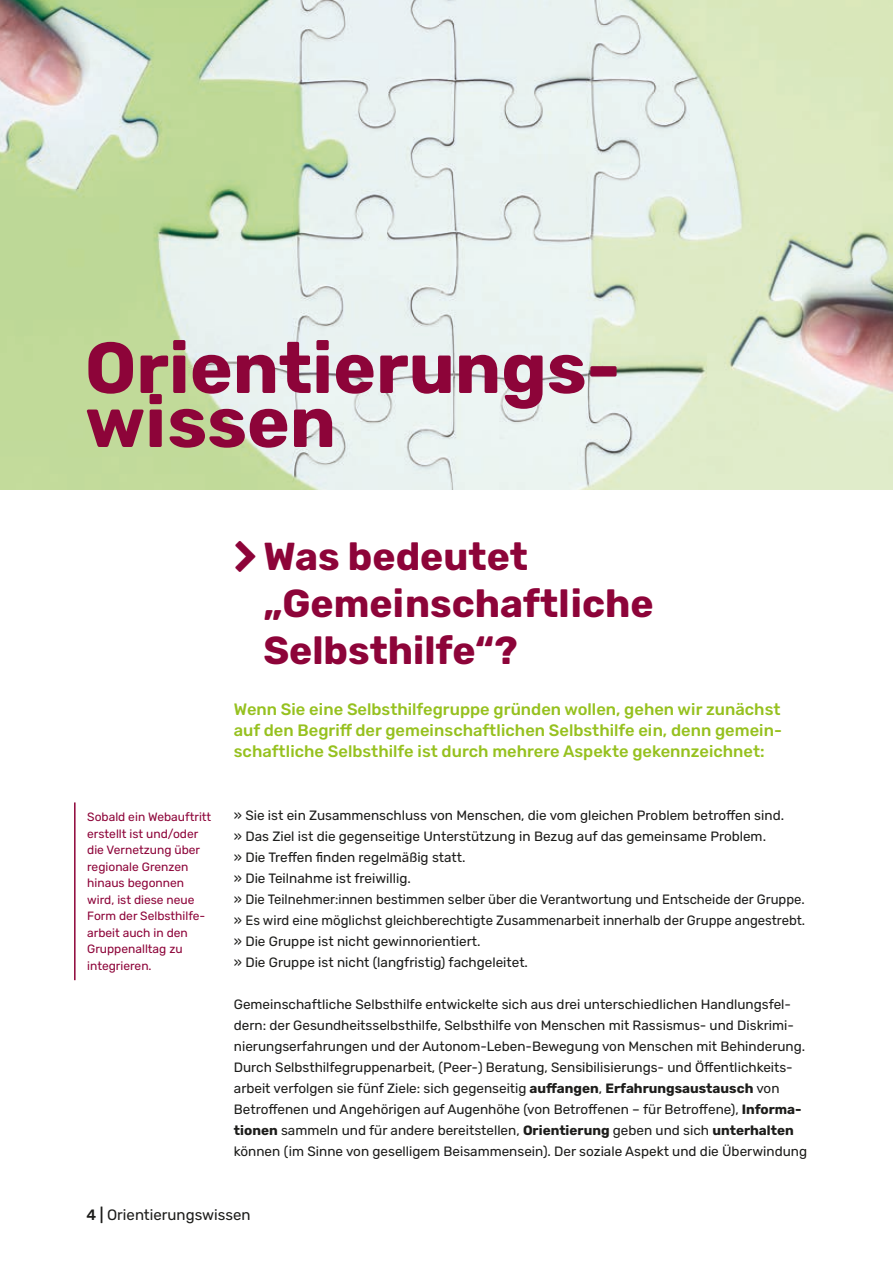
<style>
.page{position:relative;width:893px;height:1263px;background:#fff}
.page>*{position:absolute;margin:0;border:0;box-sizing:border-box;transform-origin:0 0}
.t1{font:700 72px/54px "Rubik";color:#8d0439}
.t2{font:700 39px/46.8px "Rubik";color:#8d0439}
.t3{font:500 16.5px/21px "Rubik";color:#96c11f;text-align:justify}
.t4{font:15px "Rubik";color:#1d1d1b}
.t5{font:13.5px/21px "Rubik";color:#1d1d1b}
.t6{font:12px/16.5px "Rubik";color:#8d0439}
.s1{font-weight:700}
.s2{font-weight:500}
</style>
<div class="page">
<img style="left:0;top:0;width:893px;height:489px">
<hr style="left:74px;top:802px;width:2px;height:178px;background:#8d0439">
<h1 class="t1" style="left:85px;top:343px;width:537px">Orientierungs&shy;wissen</h1>
<p class="t6" style="left:87px;top:809px;width:126px">Sobald ein Webauftritt erstellt ist und/oder die Vernetzung über regionale Grenzen hinaus begonnen wird, ist diese neue<br>Form der Selbsthilfe&shy;arbeit auch in den<br>Gruppenalltag zu integrieren.</p>
<h2 class="t2" style="left:263px;top:534px;width:392px">Was bedeutet „Gemeinschaftliche<br>Selbsthilfe“?</h2>
<p class="t3" style="left:234px;top:699px;width:550px">Wenn Sie eine Selbsthilfegruppe gründen wollen, gehen wir zunächst auf den Begriff der gemeinschaftlichen Selbsthilfe ein, denn gemein&shy;schaftliche Selbsthilfe ist durch mehrere Aspekte gekennzeichnet:</p>
<p class="t5" style="left:234px;top:805px;width:573px">» Sie ist ein Zusammenschluss von Menschen, die vom gleichen Problem betroffen sind.<br>» Das Ziel ist die gegenseitige Unterstützung in Bezug auf das gemeinsame Problem.<br>» Die Treffen finden regelmäßig statt.<br>» Die Teilnahme ist freiwillig.<br>» Die Teilnehmer:innen bestimmen selber über die Verantwortung und Entscheide der Gruppe. » Es wird eine möglichst gleichberechtigte Zusammenarbeit innerhalb der Gruppe angestrebt. » Die Gruppe ist nicht gewinnorientiert.<br>» Die Gruppe ist nicht (langfristig) fachgeleitet.</p>
<p class="t5" style="left:234px;top:994px;width:575px">Gemeinschaftliche Selbsthilfe entwickelte sich aus drei unterschiedlichen Handlungsfel&shy;dern: der Gesundheitsselbsthilfe, Selbsthilfe von Menschen mit Rassismus- und Diskrimi&shy;nierungserfahrungen und der Autonom-Leben-Bewegung von Menschen mit Behinderung.<br>Durch Selbsthilfegruppenarbeit, (Peer-) Beratung, Sensibilisierungs- und Öffentlichkeits&shy;arbeit verfolgen sie fünf Ziele: sich gegenseitig <span class="s1">auffangen</span>, <span class="s1">Erfahrungsaustausch</span> von Betroffenen und Angehörigen auf Augenhöhe (von Betroffenen – für Betroffene), <span class="s1">Informa&shy;tionen</span> sammeln und für andere bereitstellen, <span class="s1">Orientierung</span> geben und sich <span class="s1">unterhalten </span>können (im Sinne von geselligem Beisammensein). Der soziale Aspekt und die Überwindung</p>
<p class="t4" style="left:86px;top:1207px;width:166px"><span class="s2">4 |</span> Orientierungswissen</p>
</div>
